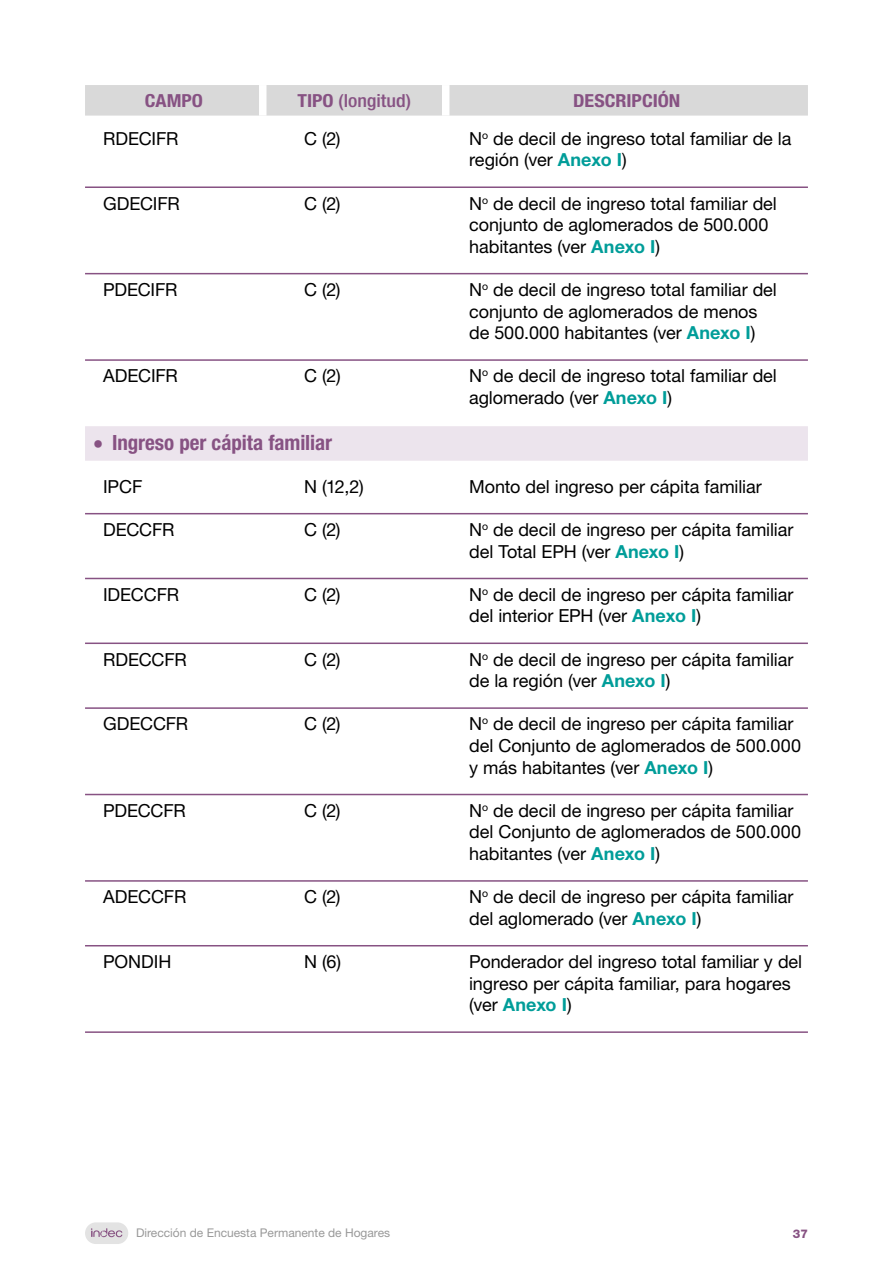
<style>
.page{position:relative;width:893px;height:1263px;background:#fff}
.page>*{position:absolute;margin:0;border:0;box-sizing:border-box;transform-origin:0 0}
.t1{font:700 condensed 21px "Helvetica Neue LT Std";letter-spacing:-.005em;color:#875283}
.t2{font:18px/21.6px "Helvetica Neue LT Std";letter-spacing:-.005em;color:#000}
.t3{font:700 condensed 18px "Helvetica Neue LT Std";letter-spacing:-.005em;color:#875283;scale:1.11 1}
.t4{font:500 condensed 18px "Helvetica Neue LT Std";letter-spacing:-.005em;color:#875283;scale:1.11 1}
.t5{font:12px "Helvetica Neue LT Std";color:#999}
.t6{font:800 12px "Helvetica Neue LT Std";color:#875283}
.s1{font-weight:700}
.s2{font-weight:700;color:#009d99}
.s3{font-family:"Encode Sans";font-weight:900;font-stretch:semi-condensed}
</style>
<div class="page">
<div style="left:85px;top:1222px;width:43px;height:22px;background:#e3e3e3;border-radius:11px"></div>
<svg style="left:91px;top:1228px;width:31px;height:9px"></svg>
<div style="left:85px;top:85px;width:723px;height:31px;background:#d9d9d9"></div>
<div style="left:259px;top:85px;width:7px;height:31px;background:#fff"></div>
<div style="left:442px;top:85px;width:7px;height:31px;background:#fff"></div>
<hr style="left:85px;top:186px;width:723px;height:2px;background:#875283">
<hr style="left:85px;top:273px;width:723px;height:1px;background:#875283">
<hr style="left:85px;top:359px;width:723px;height:2px;background:#875283">
<div style="left:85px;top:426px;width:723px;height:35px;background:#ece4ed"></div>
<hr style="left:85px;top:513px;width:723px;height:1px;background:#875283">
<hr style="left:85px;top:578px;width:723px;height:1px;background:#875283">
<hr style="left:85px;top:642px;width:723px;height:2px;background:#875283">
<hr style="left:85px;top:707px;width:723px;height:2px;background:#875283">
<hr style="left:85px;top:794px;width:723px;height:1px;background:#875283">
<hr style="left:85px;top:880px;width:723px;height:2px;background:#875283">
<hr style="left:85px;top:945px;width:723px;height:1px;background:#875283">
<hr style="left:85px;top:1031px;width:723px;height:2px;background:#875283">
<p class="t3" style="left:145px;top:89px;width:54px">CAMPO</p>
<p class="t4" style="left:297px;top:90px;width:104px"><span class="s1">TIPO</span> (longitud)</p>
<p class="t3" style="left:573px;top:89px;width:98px">DESCRIPCIÓN</p>
<p class="t2" style="left:103px;top:127px;width:77px">RDECIFR</p>
<p class="t2" style="left:304px;top:127px;width:38px">C (2)</p>
<p class="t2" style="left:469px;top:127px;width:324px">N<sup>o</sup> de decil de ingreso total familiar de la región (ver <span class="s2">Anexo I</span>)</p>
<p class="t2" style="left:103px;top:192px;width:78px">GDECIFR</p>
<p class="t2" style="left:304px;top:192px;width:38px">C (2)</p>
<p class="t2" style="left:469px;top:192px;width:309px">N<sup>o</sup> de decil de ingreso total familiar del conjunto de aglomerados de 500.000 habitantes (ver <span class="s2">Anexo I</span>)</p>
<p class="t2" style="left:103px;top:279px;width:76px">PDECIFR</p>
<p class="t2" style="left:304px;top:279px;width:38px">C (2)</p>
<p class="t2" style="left:469px;top:279px;width:309px">N<sup>o</sup> de decil de ingreso total familiar del conjunto de aglomerados de menos de 500.000 habitantes (ver <span class="s2">Anexo I</span>)</p>
<p class="t2" style="left:103px;top:365px;width:76px">ADECIFR</p>
<p class="t2" style="left:304px;top:365px;width:38px">C (2)</p>
<p class="t2" style="left:469px;top:365px;width:309px">N<sup>o</sup> de decil de ingreso total familiar del aglomerado (ver <span class="s2">Anexo I</span>)</p>
<p class="t1" style="left:94px;top:430px;width:239px"><span class="s3">•</span> Ingreso per cápita familiar</p>
<p class="t2" style="left:103px;top:475px;width:41px">IPCF</p>
<p class="t2" style="left:304px;top:475px;width:61px">N (12,2)</p>
<p class="t2" style="left:469px;top:475px;width:294px">Monto del ingreso per cápita familiar</p>
<p class="t2" style="left:103px;top:519px;width:73px">DECCFR</p>
<p class="t2" style="left:304px;top:519px;width:38px">C (2)</p>
<p class="t2" style="left:469px;top:519px;width:326px">N<sup>o</sup> de decil de ingreso per cápita familiar del Total EPH (ver <span class="s2">Anexo I</span>)</p>
<p class="t2" style="left:103px;top:583px;width:78px">IDECCFR</p>
<p class="t2" style="left:304px;top:583px;width:38px">C (2)</p>
<p class="t2" style="left:469px;top:583px;width:326px">N<sup>o</sup> de decil de ingreso per cápita familiar del interior EPH (ver <span class="s2">Anexo I</span>)</p>
<p class="t2" style="left:103px;top:648px;width:85px">RDECCFR</p>
<p class="t2" style="left:304px;top:648px;width:38px">C (2)</p>
<p class="t2" style="left:469px;top:648px;width:326px">N<sup>o</sup> de decil de ingreso per cápita familiar de la región (ver <span class="s2">Anexo I</span>)</p>
<p class="t2" style="left:103px;top:713px;width:87px">GDECCFR</p>
<p class="t2" style="left:304px;top:713px;width:38px">C (2)</p>
<p class="t2" style="left:469px;top:713px;width:334px">N<sup>o</sup> de decil de ingreso per cápita familiar del Conjunto de aglomerados de 500.000 y más habitantes (ver <span class="s2">Anexo I</span>)</p>
<p class="t2" style="left:103px;top:799px;width:84px">PDECCFR</p>
<p class="t2" style="left:304px;top:799px;width:38px">C (2)</p>
<p class="t2" style="left:469px;top:799px;width:334px">N<sup>o</sup> de decil de ingreso per cápita familiar del Conjunto de aglomerados de 500.000 habitantes (ver <span class="s2">Anexo I</span>)</p>
<p class="t2" style="left:103px;top:886px;width:85px">ADECCFR</p>
<p class="t2" style="left:304px;top:886px;width:38px">C (2)</p>
<p class="t2" style="left:469px;top:886px;width:326px">N<sup>o</sup> de decil de ingreso per cápita familiar del aglomerado (ver <span class="s2">Anexo I</span>)</p>
<p class="t2" style="left:103px;top:951px;width:70px">PONDIH</p>
<p class="t2" style="left:304px;top:951px;width:38px">N (6)</p>
<p class="t2" style="left:469px;top:951px;width:335px">Ponderador del ingreso total familiar y del ingreso per cápita familiar, para hogares (ver <span class="s2">Anexo I</span>)</p>
<p class="t5" style="left:136px;top:1226px;width:256px">Dirección de Encuesta Permanente de Hogares</p>
<p class="t6" style="left:793px;top:1226px;width:17px">37</p>
</div>
